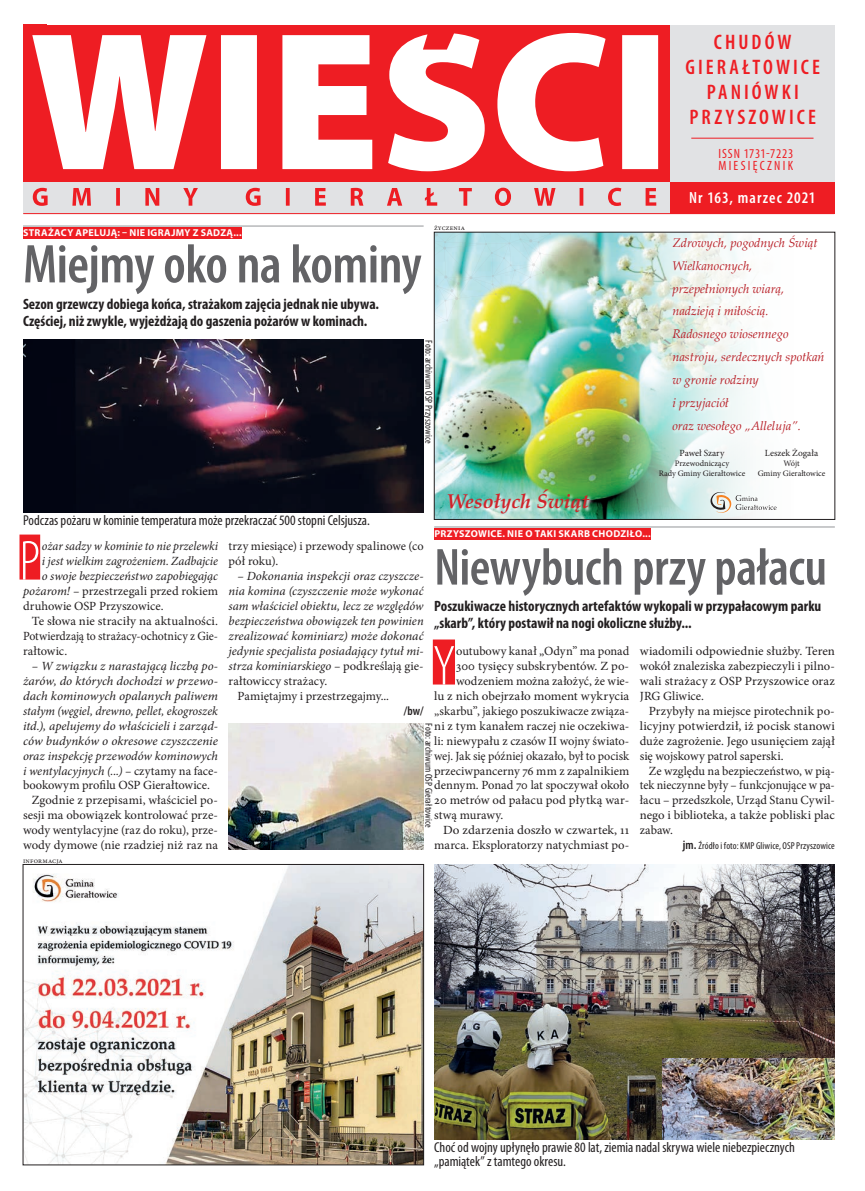
<style>
.page{position:relative;width:865px;height:1191px;background:#fff}
.page>*{position:absolute;margin:0;border:0;box-sizing:border-box;transform-origin:0 0}
.t1{font:300 condensed 57px "Myriad Pro";color:#fff}
.t2{font:600 condensed 55px "Myriad Pro";letter-spacing:-.01em;color:#636366}
.t3{font:600 condensed 52.5px "Myriad Pro";letter-spacing:-.005em;color:#636366}
.t4{font:600 condensed 21px/25px "Myriad Pro";letter-spacing:.145em;color:#ee1d23;text-align:center}
.t5{font:italic 700 19.88px "Palatino Linotype";color:#d2222a}
.t6{font:600 condensed 16.25px "Myriad Pro";letter-spacing:.065em;color:#fff}
.t7{font:700 condensed 15px/16.2px "Myriad Pro";color:#231f20}
.t8{font:condensed 14.38px/13.8px "Myriad Pro";color:#231f20}
.t9{font:condensed 13.5px/11.8px "Myriad Pro";letter-spacing:.165em;color:#ee1d23}
.t10{font:12.5px/15px "Minion Pro";color:#231f20;text-align:justify}
.t11{font:italic 12.5px "Minion Pro";color:#231f20}
.t12{font:italic 12.5px/22.9px "Palatino Linotype";color:#b81f27}
.t13{font:italic 12.5px "Minion Pro";color:#231f20;scale:1.04 1}
.t14{font:12.5px "Minion Pro";color:#231f20;scale:.95 1}
.t15{font:italic 12.5px "Minion Pro";color:#231f20;scale:.96 1}
.t16{font:12.5px "Minion Pro";color:#231f20;scale:1.04 1}
.t17{font:12.5px "Minion Pro";color:#231f20;scale:1.05 1}
.t18{font:600 condensed 12.5px "Myriad Pro";color:#231f20}
.t19{font:condensed 10px "Myriad Pro";letter-spacing:.01em;color:#231f20}
.t20{font:700 10px "Myriad Pro";letter-spacing:.03em;color:#fff}
.t21{font:9.38px "Minion Pro";color:#231f20}
.t22{font:8.38px/10px "Minion Pro";color:#231f20;text-align:center}
.t23{font:7.5px "Minion Pro";letter-spacing:.025em;color:#231f20}
.s1{font-style:italic}
.s2{font-style:normal}
.s3{font-weight:600;font-size:12.5px}
</style>
<div class="page">
<div style="left:669px;top:25px;width:165px;height:189px;background:#e1e2e4"></div>
<div style="left:23px;top:25px;width:647px;height:188px;background:#e1e2e4"></div>
<div style="left:23px;top:25px;width:647px;height:157px;background:#ee1d23"></div>
<div style="left:670px;top:182px;width:164px;height:31px;background:#ee1d23"></div>
<svg style="left:32px;top:33px;width:626px;height:138px;fill:#fff"></svg>
<hr style="left:691px;top:138px;width:122px;height:1px;background:#ee1d23">
<hr style="left:23px;top:213px;width:811px;height:1px;background:#ee1d23">
<svg style="left:33px;top:188px;width:623px;height:18px"></svg>
<img style="left:436px;top:234px;width:312px;height:283px">
<div style="left:709px;top:491px;width:70px;height:24px;background:linear-gradient(to right,#e6f2f1,#fefcfc)"></div>
<svg style="left:710px;top:492px;width:66px;height:21px"></svg>
<svg style="left:671px;top:235px;width:77px;height:203px"></svg>
<img style="left:436px;top:234px;width:130px;height:92px">
<img style="left:447px;top:489px;width:147px;height:28px">
<img style="left:25px;top:866px;width:397px;height:297px">
<div style="left:23px;top:864px;width:401px;height:301px;border:1px solid #231f20"></div>
<div style="left:23px;top:227px;width:218px;height:12px;background:#ee1d23"></div>
<hr style="left:23px;top:226px;width:400px;height:1px;background:#939598">
<div style="left:434px;top:528px;width:216px;height:11px;background:#ee1d23"></div>
<hr style="left:434px;top:527px;width:400px;height:1px;background:#939598">
<div style="left:433px;top:639px;width:22px;height:45px;background:#ee1d23"></div>
<div style="left:19px;top:534px;width:21px;height:45px;background:#ee1d23"></div>
<img style="left:434px;top:865px;width:400px;height:274px">
<img style="left:663px;top:1058px;width:171px;height:81px">
<img style="left:23px;top:340px;width:400px;height:173px">
<img style="left:229px;top:723px;width:194px;height:126px">
<h3 class="t4" style="left:685px;top:29px;width:136px">CHUDÓW<br>GIERAŁTOWICE<br>PANIÓWKI<br>PRZYSZOWICE</h3>
<p class="t9" style="left:718px;top:147px;width:76px">ISSN 1731-7223<br>MIESIĘCZNIK</p>
<p class="t20" style="left:23px;top:226px;width:220px">STRAŻACY APELUJĄ: – NIE IGRAJMY Z SADZĄ...</p>
<h2 class="t2" style="left:23px;top:230px;width:400px">Miejmy oko na kominy</h2>
<p class="t7" style="left:23px;top:296px;width:357px">Sezon grzewczy dobiega końca, strażakom zajęcia jednak nie ubywa.<br>Częściej, niż zwykle, wyjeżdżają do gaszenia pożarów w kominach.</p>
<p class="t23" style="left:434px;top:222px;width:32px">życzenia</p>
<p class="t8" style="left:23px;top:513px;width:348px">Podczas pożaru w kominie temperatura może przekraczać 500 stopni Celsjusza.</p>
<p class="t19" style="left:435px;top:340px;width:104px;rotate:90deg">Foto: archiwum OSP Przyszowice</p>
<h3 class="t5" style="left:446px;top:487px;width:144px">Wesołych Świąt</h3>
<h3 class="t6" style="left:689px;top:188px;width:128px">Nr 163, marzec 2021</h3>
<p class="t12" style="left:672px;top:230px;width:154px">Zdrowych, pogodnych Świąt<br>Wielkanocnych, przepełnionych wiarą, nadzieją i miłością.<br>Radosnego wiosennego nastroju, serdecznych spotkań w gronie rodziny<br>i przyjaciół<br>oraz wesołego „Alleluja”.</p>
<p class="t21" style="left:679px;top:446px;width:46px">Paweł Szary</p>
<p class="t22" style="left:658px;top:458px;width:88px">Przewodniczący<br>Rady Gminy Gierałtowice</p>
<p class="t21" style="left:765px;top:446px;width:55px">Leszek Żogała</p>
<p class="t22" style="left:757px;top:458px;width:69px">Wójt<br>Gminy Gierałtowice</p>
<h1 class="t1" style="left:19px;top:527px;width:22px">P</h1>
<p class="t15" style="left:42px;top:537px;width:185px">ożar sadzy w kominie to nie przelewki</p>
<p class="t11" style="left:42px;top:552px;width:178px">i jest wielkim zagrożeniem. Zadbajcie</p>
<p class="t11" style="left:42px;top:567px;width:178px">o swoje bezpieczeństwo zapobiegając</p>
<p class="t10" style="left:23px;top:583px;width:196px"><span class="s1">pożarom! –</span> przestrzegali przed rokiem</p>
<p class="t10" style="left:23px;top:598px;width:142px">druhowie OSP Przyszowice.</p>
<p class="t10" style="left:32px;top:613px;width:187px">Te słowa nie straciły na aktualności.</p>
<p class="t14" style="left:23px;top:627px;width:207px">Potwierdzają to strażacy-ochotnicy z Gie-</p>
<p class="t10" style="left:23px;top:643px;width:46px">rałtowic.</p>
<p class="t11" style="left:32px;top:657px;width:188px">– W związku z narastającą liczbą po-</p>
<p class="t11" style="left:23px;top:672px;width:196px">żarów, do których dochodzi w przewo-</p>
<p class="t13" style="left:23px;top:687px;width:189px">dach kominowych opalanych paliwem</p>
<p class="t11" style="left:23px;top:702px;width:196px">stałym (węgiel, drewno, pellet, ekogroszek</p>
<p class="t11" style="left:23px;top:717px;width:196px">itd.), apelujemy do właścicieli i zarząd-</p>
<p class="t13" style="left:23px;top:732px;width:189px">ców budynków o okresowe czyszczenie</p>
<p class="t11" style="left:23px;top:747px;width:196px">oraz inspekcję przewodów kominowych</p>
<p class="t11" style="left:23px;top:762px;width:196px">i wentylacyjnych (...) – <span class="s2">czytamy na face-</span></p>
<p class="t10" style="left:23px;top:778px;width:188px">bookowym profilu OSP Gierałtowice.</p>
<p class="t10" style="left:32px;top:793px;width:188px">Zgodnie z przepisami, właściciel po-</p>
<p class="t10" style="left:23px;top:808px;width:196px">sesji ma obowiązek kontrolować prze-</p>
<p class="t10" style="left:23px;top:823px;width:196px">wody wentylacyjne (raz do roku), prze-</p>
<p class="t10" style="left:23px;top:838px;width:196px">wody dymowe (nie rzadziej niż raz na</p>
<p class="t23" style="left:23px;top:855px;width:41px">informacja</p>
<p class="t20" style="left:434px;top:527px;width:218px">PRZYSZOWICE. NIE O TAKI SKARB CHODZIŁO...</p>
<h3 class="t3" style="left:434px;top:535px;width:394px">Niewybuch przy pałacu</h3>
<p class="t7" style="left:434px;top:598px;width:388px">Poszukiwacze historycznych artefaktów wykopali w przypałacowym parku „skarb”, który postawił na nogi okoliczne służby...</p>
<p class="t10" style="left:229px;top:538px;width:196px">trzy miesiące) i przewody spalinowe (co pół roku).</p>
<p class="t11" style="left:237px;top:567px;width:188px">– Dokonania inspekcji oraz czyszcze-</p>
<p class="t11" style="left:229px;top:582px;width:196px">nia komina (czyszczenie może wykonać</p>
<p class="t11" style="left:229px;top:597px;width:196px">sam właściciel obiektu, lecz ze względów</p>
<p class="t11" style="left:229px;top:612px;width:196px">bezpieczeństwa obowiązek ten powinien</p>
<p class="t11" style="left:229px;top:627px;width:196px">zrealizować kominiarz) może dokonać</p>
<p class="t11" style="left:229px;top:642px;width:196px">jedynie specjalista posiadający tytuł mi-</p>
<p class="t11" style="left:229px;top:657px;width:196px">strza kominiarskiego – <span class="s2">podkreślają gie-</span></p>
<p class="t10" style="left:229px;top:673px;width:100px">rałtowiccy strażacy.</p>
<p class="t10" style="left:237px;top:688px;width:153px">Pamiętajmy i przestrzegajmy...</p>
<p class="t18" style="left:404px;top:702px;width:21px">/bw/</p>
<h1 class="t1" style="left:433px;top:632px;width:24px">Y</h1>
<p class="t10" style="left:456px;top:643px;width:174px">outubowy kanał „Odyn” ma ponad</p>
<p class="t10" style="left:640px;top:643px;width:196px">wiadomili odpowiednie służby. Teren wokół znaleziska zabezpieczyli i pilno&shy;wali strażacy z OSP Przyszowice oraz JRG Gliwice.</p>
<p class="t10" style="left:640px;top:703px;width:196px;text-indent:9px">Przybyły na miejsce pirotechnik po&shy;licyjny potwierdził, iż pocisk stanowi duże zagrożenie. Jego usunięciem zajął się wojskowy patrol saperski.</p>
<p class="t10" style="left:640px;top:763px;width:196px;text-indent:9px">Ze względu na bezpieczeństwo, w pią&shy;tek nieczynne były – funkcjonujące w pa&shy;łacu – przedszkole, Urząd Stanu Cywil&shy;nego i biblioteka, a także pobliski plac zabaw.</p>
<p class="t19" style="left:683px;top:840px;width:153px"><span class="s3">jm.</span> Źródło i foto: KMP Gliwice, OSP Przyszowice</p>
<p class="t10" style="left:456px;top:658px;width:174px">300 tysięcy subskrybentów. Z po-</p>
<p class="t10" style="left:456px;top:673px;width:174px">wodzeniem można założyć, że wie-</p>
<p class="t16" style="left:434px;top:687px;width:189px">lu z nich obejrzało moment wykrycia</p>
<p class="t10" style="left:434px;top:703px;width:196px">„skarbu”, jakiego poszukiwacze związa-</p>
<p class="t10" style="left:434px;top:718px;width:196px">ni z tym kanałem raczej nie oczekiwa-</p>
<p class="t10" style="left:434px;top:733px;width:196px">li: niewypału z czasów II wojny świato-</p>
<p class="t10" style="left:434px;top:748px;width:197px">wej. Jak się później okazało, był to pocisk</p>
<p class="t10" style="left:434px;top:763px;width:196px">przeciwpancerny 76 mm z zapalnikiem</p>
<p class="t10" style="left:434px;top:778px;width:196px">dennym. Ponad 70 lat spoczywał około</p>
<p class="t10" style="left:434px;top:793px;width:196px">20 metrów od pałacu pod płytką war-</p>
<p class="t10" style="left:434px;top:808px;width:71px">stwą murawy.</p>
<p class="t17" style="left:443px;top:822px;width:179px">Do zdarzenia doszło w czwartek, 11</p>
<p class="t10" style="left:434px;top:838px;width:196px">marca. Eksploratorzy natychmiast po-</p>
<p class="t19" style="left:435px;top:723px;width:106px;rotate:90deg">Foto: archiwum OSP Gierałtowice</p>
<p class="t8" style="left:434px;top:1140px;width:362px">Choć od wojny upłynęło prawie 80 lat, ziemia nadal skrywa wiele niebezpiecznych „pamiątek” z tamtego okresu.</p>
</div>
